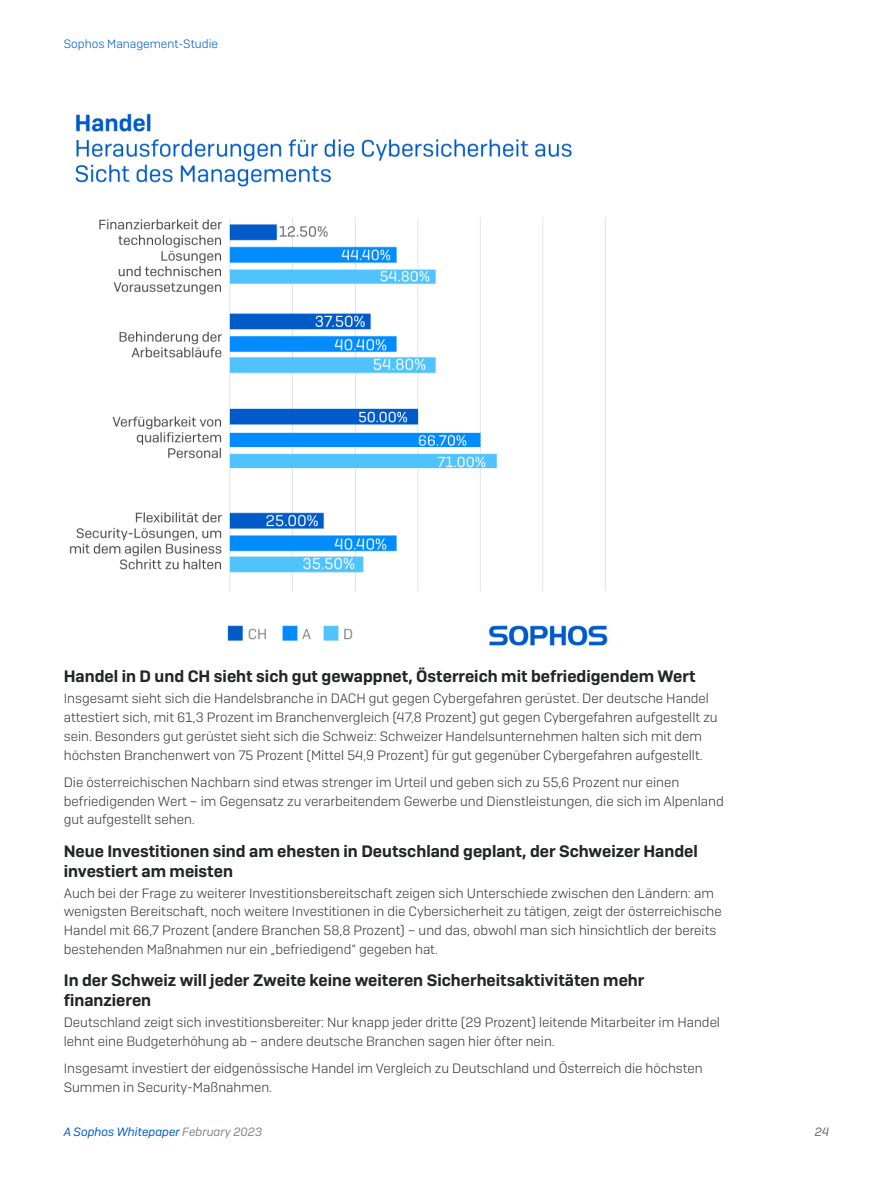
<style>
.page{position:relative;width:893px;height:1191px;background:#fff}
.page>*{position:absolute;margin:0;border:0;box-sizing:border-box;transform-origin:0 0}
.Subheading_3{font:600 16.5px/19.8px "Sophos Sans";color:#242527}
.Body_Copy{font:300 13.5px/18.8px "Sophos Sans";color:#363738}
.t1{font:italic 12px "Sophos Sans";color:#005bc8}
.t2{font:300 12px "Sophos Sans";color:#005bc8}
.t3{font:italic 12px "Sophos Sans";color:#696a6b}
.s1{color:#83868b}
</style>
<div class="page">
<img style="left:69px;top:113px;width:539px;height:533px">
<p class="t2" style="left:64px;top:36px;width:156px">Sophos Management-Studie</p>
<p class="Subheading_3" style="left:64px;top:666px;width:633px">Handel in D und CH sieht sich gut gewappnet, Österreich mit befriedigendem Wert</p>
<p class="Body_Copy" style="left:64px;top:689px;width:655px">Insgesamt sieht sich die Handelsbranche in DACH gut gegen Cybergefahren gerüstet. Der deutsche Handel attestiert sich, mit 61,3 Prozent im Branchenvergleich (47,8 Prozent) gut gegen Cybergefahren aufgestellt zu sein. Besonders gut gerüstet sieht sich die Schweiz: Schweizer Handelsunternehmen halten sich mit dem höchsten Branchenwert von 75 Prozent (Mittel 54,9 Prozent) für gut gegenüber Cybergefahren aufgestellt.</p>
<p class="Body_Copy" style="left:64px;top:772px;width:661px">Die österreichischen Nachbarn sind etwas strenger im Urteil und geben sich zu 55,6 Prozent nur einen befriedigenden Wert – im Gegensatz zu verarbeitendem Gewerbe und Dienstleistungen, die sich im Alpenland gut aufgestellt sehen.</p>
<p class="Subheading_3" style="left:64px;top:841px;width:636px">Neue Investitionen sind am ehesten in Deutschland geplant, der Schweizer Handel investiert am meisten</p>
<p class="Body_Copy" style="left:64px;top:883px;width:659px">Auch bei der Frage zu weiterer Investitionsbereitschaft zeigen sich Unterschiede zwischen den Ländern: am wenigsten Bereitschaft, noch weitere Investitionen in die Cybersicherheit zu tätigen, zeigt der österreichische Handel mit 66,7 Prozent (andere Branchen 58,8 Prozent) – und das, obwohl man sich hinsichtlich der bereits bestehenden Maßnahmen nur ein „befriedigend“ gegeben hat.</p>
<p class="Subheading_3" style="left:64px;top:970px;width:582px">In der Schweiz will jeder Zweite keine weiteren Sicherheitsaktivitäten mehr finanzieren</p>
<p class="Body_Copy" style="left:64px;top:1012px;width:658px">Deutschland zeigt sich investitionsbereiter: Nur knapp jeder dritte (29 Prozent) leitende Mitarbeiter im Handel lehnt eine Budgeterhöhung ab – andere deutsche Branchen sagen hier öfter nein.</p>
<p class="Body_Copy" style="left:64px;top:1058px;width:640px">Insgesamt investiert der eidgenössische Handel im Vergleich zu Deutschland und Österreich die höchsten<br>Summen in Security-Maßnahmen.</p>
<p class="t1" style="left:64px;top:1124px;width:200px">A Sophos Whitepaper <span class="s1">February 2023</span></p>
<p class="t3" style="left:815px;top:1124px;width:16px">24</p>
</div>
